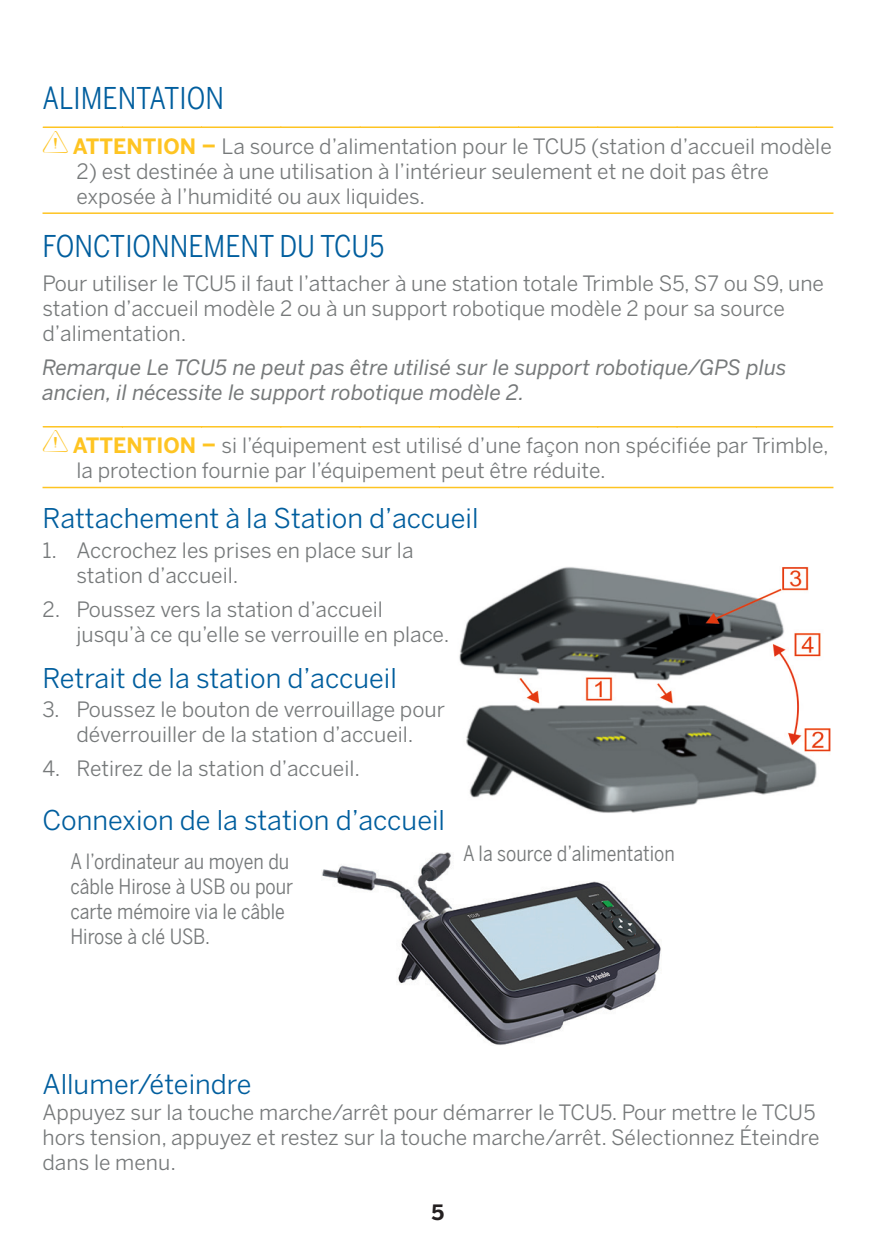
<style>
.page{position:relative;width:876px;height:1259px;background:#fff}
.page>*{position:absolute;margin:0;border:0;box-sizing:border-box;transform-origin:0 0}
.Heading1_CAPS_Conden{font:30px "Benton Sans Condensed";color:#005e9e}
.Body{font:30px "Benton Sans Condensed";color:#005e9e}
.Heading2{font:27px "Benton Sans";color:#005e9e}
.BodyText{font:21px/25.2px "Benton Sans";color:#76797a}
.Caution_OTB{font:21px/25.2px "Benton Sans";color:#76797a}
.Note_OTB{font:italic 21px/25.2px "Benton Sans";color:#76797a}
.Callout{font:21px/25.2px "Benton Sans Condensed";color:#76797a}
.PageNumber{font:700 21px "Benton Sans";color:#231f20}
.s1{font-family:"Trimdings";font-size:30px;color:#fec422}
.s2{font-weight:700;color:#fec422}
</style>
<div class="page">
<svg style="left:43px;top:126px;width:790px;height:2px"></svg>
<hr style="left:43px;top:212px;width:790px;height:2px;background:#fec422">
<svg style="left:43px;top:426px;width:790px;height:1px"></svg>
<hr style="left:43px;top:487px;width:790px;height:1px;background:#fec422">
<img style="left:459px;top:567px;width:371px;height:246px">
<img style="left:322px;top:852px;width:339px;height:193px">
<p class="Body" style="left:43px;top:77px;width:183px">ALIMENTATION</p>
<p class="Caution_OTB" style="left:43px;top:133px;width:791px"><span class="s1">C</span> <span class="s2">ATTENTION –</span> La source d’alimentation pour le TCU5 (station d’accueil modèle</p>
<p class="Caution_OTB" style="left:77px;top:158px;width:694px">2) est destinée à une utilisation à l’intérieur seulement et ne doit pas être exposée à l’humidité ou aux liquides.</p>
<p class="Heading1_CAPS_Conden" style="left:43px;top:225px;width:343px">FONCTIONNEMENT DU TCU5</p>
<p class="BodyText" style="left:43px;top:270px;width:783px">Pour utiliser le TCU5 il faut l’attacher à une station totale Trimble S5, S7 ou S9, une station d’accueil modèle 2 ou à un support robotique modèle 2 pour sa source d’alimentation.</p>
<p class="Note_OTB" style="left:43px;top:355px;width:746px">Remarque Le TCU5 ne peut pas être utilisé sur le support robotique/GPS plus ancien, il nécessite le support robotique modèle 2.</p>
<p class="Caution_OTB" style="left:77px;top:433px;width:754px;text-indent:-34px"><span class="s1">C</span> <span class="s2">ATTENTION –</span> si l’équipement est utilisé d’une façon non spécifiée par Trimble, la protection fournie par l’équipement peut être réduite.</p>
<p class="Heading2" style="left:43px;top:502px;width:438px">Rattachement à la Station d’accueil</p>
<p class="BodyText" style="left:77px;top:537px;width:338px;text-indent:-34px">1. Accrochez les prises en place sur la station d’accueil.</p>
<p class="BodyText" style="left:77px;top:596px;width:374px;text-indent:-34px">2. Poussez vers la station d’accueil jusqu’à ce qu’elle se verrouille en place.</p>
<p class="Heading2" style="left:43px;top:661px;width:356px">Retrait de la station d’accueil</p>
<p class="BodyText" style="left:43px;top:697px;width:404px;text-align:center">3. Poussez le bouton de verrouillage pour déverrouiller de la station d’accueil.</p>
<p class="BodyText" style="left:43px;top:756px;width:319px">4. Retirez de la station d’accueil.</p>
<p class="Heading2" style="left:43px;top:804px;width:404px">Connexion de la station d’accueil</p>
<p class="Callout" style="left:70px;top:847px;width:225px">A l’ordinateur au moyen du câble Hirose à USB ou pour carte mémoire via le câble<br>Hirose à clé USB.</p>
<p class="Callout" style="left:463px;top:840px;width:213px">A la source d’alimentation</p>
<p class="Heading2" style="left:43px;top:1068px;width:211px">Allumer/éteindre</p>
<p class="BodyText" style="left:43px;top:1099px;width:779px">Appuyez sur la touche marche/arrêt pour démarrer le TCU5. Pour mettre le TCU5 hors tension, appuyez et restez sur la touche marche/arrêt. Sélectionnez Éteindre dans le menu.</p>
<p class="PageNumber" style="left:432px;top:1198px;width:14px">5</p>
</div>
